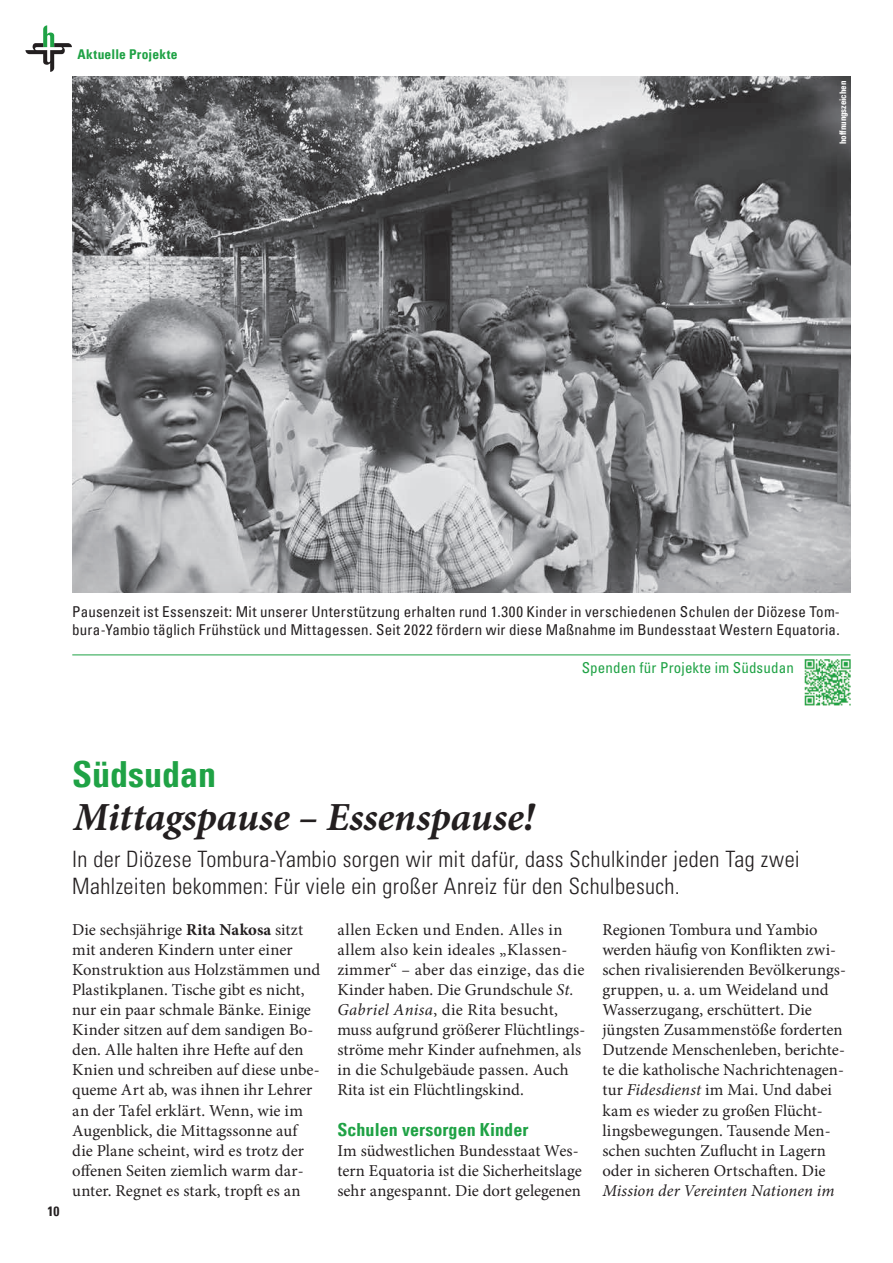
<style>
.page{position:relative;width:893px;height:1263px;background:#fff}
.page>*{position:absolute;margin:0;border:0;box-sizing:border-box;transform-origin:0 0}
.t1{font:italic 700 39.9px "Minion Pro";letter-spacing:-.005em;color:#231f20}
.t2{font:700 condensed 36px "Univers LT";color:#1fa245}
.t3{font:300 condensed 22.5px/27px "Univers LT Std";letter-spacing:.015em;color:#231f20}
.t4{font:700 condensed 18px "Univers LT";letter-spacing:.005em;color:#1fa245}
.t5{font:16.65px/20.1px "Minion Pro";letter-spacing:.005em;color:#231f20}
.t6{font:italic 16.65px "Minion Pro";color:#231f20}
.t7{font:condensed 15px/18px "Univers LT";letter-spacing:.015em;color:#231f20}
.t8{font:condensed 15px "Univers LT Std";letter-spacing:.01em;color:#1fa245}
.t9{font:700 condensed 13.5px "Univers LT";letter-spacing:.02em;color:#1fa245}
.t10{font:700 condensed 13.5px "Univers LT";color:#231f20}
.t11{font:700 condensed 9px "Univers LT";letter-spacing:-.01em;color:#fff}
.s1{font-weight:700}
.s2{font-style:italic}
</style>
<div class="page">
<svg style="left:25px;top:25px;width:47px;height:47px"></svg>
<div style="left:72px;top:76px;width:780px;height:518px;background:#231f20;opacity:.15"></div>
<hr style="left:72px;top:655px;width:778px;height:1px;background:#1fa245">
<img style="left:804px;top:659px;width:46px;height:47px">
<p class="t9" style="left:78px;top:46px;width:102px">Aktuelle Projekte</p>
<p class="t11" style="left:837px;top:144px;width:65px;rotate:-90deg">hoffnungszeichen</p>
<p class="t7" style="left:72px;top:602px;width:769px">Pausenzeit ist Essenszeit: Mit unserer Unterstützung erhalten rund 1.300 Kinder in verschiedenen Schulen der Diözese Tom&shy;bura-Yambio täglich Frühstück und Mittagessen. Seit 2022 fördern wir diese Maßnahme im Bundesstaat Western Equatoria.</p>
<p class="t8" style="left:582px;top:658px;width:214px">Spenden für Projekte im Südsudan</p>
<p class="t10" style="left:47px;top:1203px;width:14px">10</p>
<h2 class="t2" style="left:72px;top:752px;width:145px">Südsudan</h2>
<h1 class="t1" style="left:74px;top:788px;width:462px">Mittagspause – Essenspause!</h1>
<h3 class="t3" style="left:72px;top:846px;width:729px">In der Diözese Tombura-Yambio sorgen wir mit dafür, dass Schulkinder jeden Tag zwei<br>Mahlzeiten bekommen: Für viele ein großer Anreiz für den Schulbesuch.</h3>
<p class="t5" style="left:72px;top:919px;width:249px">Die sechsjährige <span class="s1">Rita Nakosa</span> sitzt mit anderen Kindern unter einer Konstruktion aus Holzstämmen und Plastikplanen. Tische gibt es nicht, nur ein paar schmale Bänke. Einige Kinder sitzen auf dem sandigen Bo&shy;den. Alle halten ihre Hefte auf den Knien und schreiben auf diese unbe&shy;queme Art ab, was ihnen ihr Lehrer an der Tafel erklärt. Wenn, wie im Augenblick, die Mittagssonne auf die Plane scheint, wird es trotz der offenen Seiten ziemlich warm dar&shy;unter. Regnet es stark, tropft es an</p>
<p class="t5" style="left:337px;top:919px;width:250px">allen Ecken und Enden. Alles in allem also kein ideales „Klassen&shy;zimmer“ – aber das einzige, das die Kinder haben. Die Grundschule <span class="s2">St.<br>Gabriel Anisa</span>, die Rita besucht, muss aufgrund größerer Flüchtlings&shy;ströme mehr Kinder aufnehmen, als in die Schulgebäude passen. Auch Rita ist ein Flüchtlingskind.</p>
<p class="t4" style="left:337px;top:1118px;width:193px">Schulen versorgen Kinder</p>
<p class="t5" style="left:337px;top:1140px;width:246px">Im südwestlichen Bundesstaat Wes&shy;tern Equatoria ist die Sicherheitslage sehr angespannt. Die dort gelegenen</p>
<p class="t5" style="left:602px;top:919px;width:245px">Regionen Tombura und Yambio werden häufig von Konflikten zwi&shy;schen rivalisierenden Bevölkerungs&shy;gruppen, u. a. um Weideland und Wasserzugang, erschüttert. Die jüngsten Zusammenstöße forderten Dutzende Menschenleben, berichte&shy;te die katholische Nachrichtenagen&shy;tur <span class="s2">Fidesdienst</span> im Mai. Und dabei kam es wieder zu großen Flücht&shy;lingsbewegungen. Tausende Men&shy;schen suchten Zuflucht in Lagern oder in sicheren Ortschaften. Die</p>
<p class="t6" style="left:602px;top:1179px;width:234px">Mission der Vereinten Nationen im</p>
</div>
